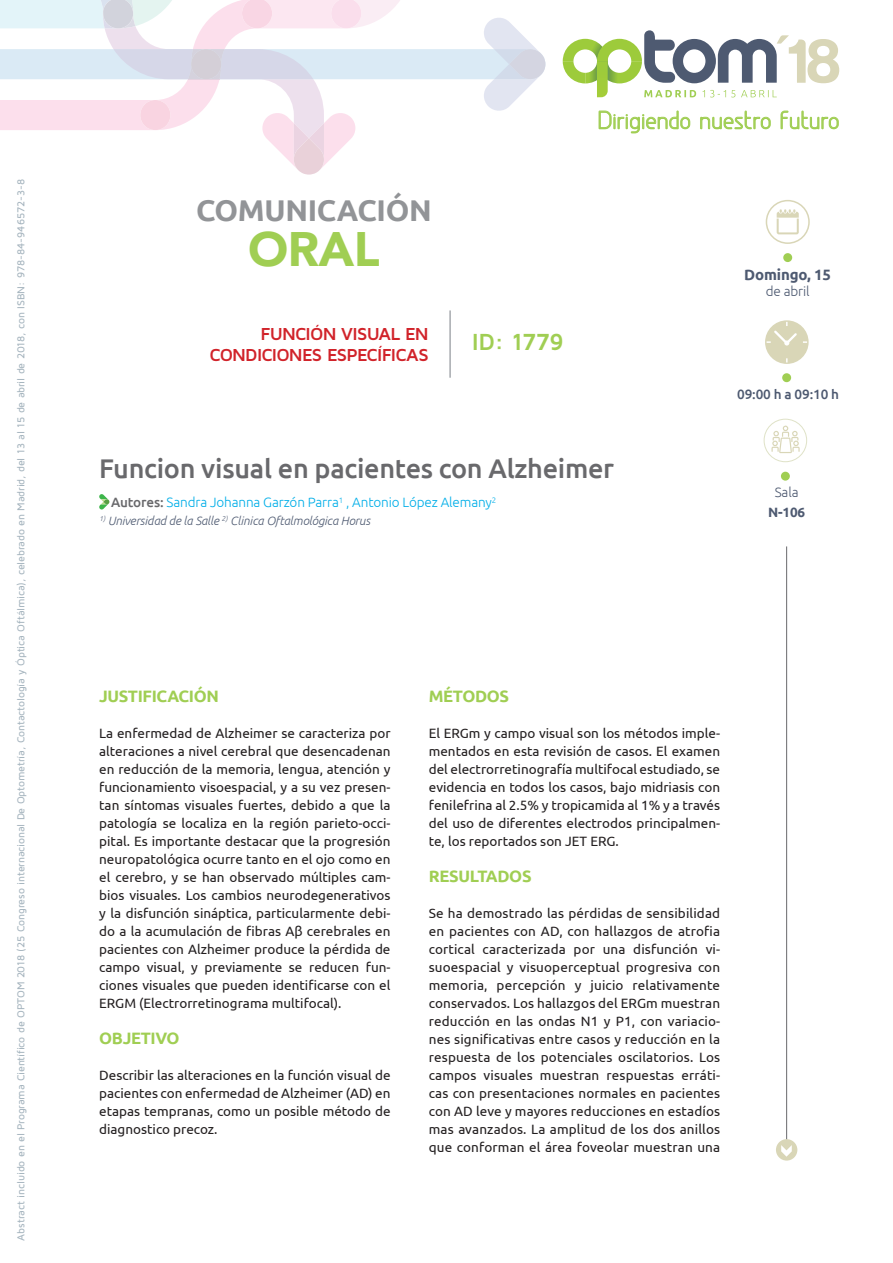
<style>
.page{position:relative;width:893px;height:1263px;background:#fff}
.page>*{position:absolute;margin:0;border:0;box-sizing:border-box;transform-origin:0 0}
.t1{font:900 48.3px "Avenir";color:#a0ce53}
.t2{font:700 30px "Ubuntu";letter-spacing:-.01em;color:#929497}
.t3{font:500 27px "Ubuntu";letter-spacing:-.01em;color:#69696c}
.t4{font:700 24.15px "Maven Pro";color:#a0ce53}
.t5{font:23.4px "Greyscale Basic";color:#a0ce53}
.t6{font:700 18px/21.6px "Maven Pro";letter-spacing:-.045em;color:#d1232a;text-align:right}
.t7{font:700 16.5px "Ubuntu";letter-spacing:-.02em;color:#a0ce53}
.t8{font:700 15px "Ubuntu";color:#4e5a71}
.t9{font:13.5px/18px "Ubuntu";color:#231f20;text-align:justify}
.t10{font:300 13.5px "Ubuntu";letter-spacing:-.01em;color:#00aee8}
.t11{font:500 13.5px "Ubuntu";letter-spacing:-.01em;color:#4e5a71}
.t12{font:300 13.5px "Ubuntu";letter-spacing:-.01em;color:#4e5a71}
.t13{font:700 13.5px "Ubuntu";color:#4e5a71}
.t14{font:italic 300 12px "Ubuntu";letter-spacing:-.01em;color:#4e5a71}
.t15{font:500 10.5px "Maven Pro";letter-spacing:-.015em;color:#a5b4be}
.s1{font-weight:500;color:#69696c}
</style>
<div class="page">
<svg style="left:563px;top:30px;width:276px;height:67px"></svg>
<svg style="left:599px;top:111px;width:91px;height:22px"></svg>
<svg style="left:700px;top:111px;width:71px;height:18px"></svg>
<svg style="left:781px;top:111px;width:58px;height:18px"></svg>
<svg style="left:0;top:0;width:545px;height:175px"></svg>
<div style="left:776px;top:1139px;width:21px;height:21px;background:#d9d6b7;border-radius:50%"></div>
<svg style="left:781px;top:1145px;width:11px;height:12px"></svg>
<div style="left:783px;top:253px;width:9px;height:9px;background:#a0ce53;border-radius:50%"></div>
<div style="left:766px;top:200px;width:44px;height:44px;border:2px solid #d9d6b7;border-radius:50%"></div>
<svg style="left:777px;top:209px;width:22px;height:25px"></svg>
<div style="left:781px;top:472px;width:9px;height:9px;background:#a0ce53;border-radius:50%"></div>
<div style="left:764px;top:419px;width:43px;height:43px;border:1px solid #dfe2c7;border-radius:50%"></div>
<svg style="left:771px;top:425px;width:29px;height:28px"></svg>
<div style="left:782px;top:373px;width:9px;height:9px;background:#a0ce53;border-radius:50%"></div>
<svg style="left:765px;top:320px;width:44px;height:44px"></svg>
<hr style="left:786px;top:546px;width:1px;height:593px;background:#69696c">
<svg style="left:99px;top:494px;width:10px;height:15px"></svg>
<hr style="left:450px;top:310px;width:1px;height:68px;background:#7a8086">
<p class="t15" style="left:14px;top:1240px;width:1063px;rotate:-90deg">Abstract incluido en el Programa Científico de OPTOM 2018 (25 Congreso internacional De Optometría, Contactología y Óptica Oftálmica), celebrado en Madrid, del 13 al 15 de abril de 2018, con ISBN: 978-84-946572-3-8</p>
<h2 class="t2" style="left:196px;top:192px;width:237px">COMUNICACIÓN</h2>
<h1 class="t1" style="left:248px;top:208px;width:133px">ORAL</h1>
<h3 class="t6" style="left:209px;top:322px;width:221px">FUNCIÓN VISUAL EN<br>CONDICIONES ESPECÍFICAS</h3>
<h3 class="t4" style="left:472px;top:327px;width:94px">ID : 1779</h3>
<h3 class="t5" style="left:597px;top:106px;width:244px">Dirigiendo nuestro futuro</h3>
<p class="t8" style="left:744px;top:265px;width:88px">DOMINGO, 15</p>
<p class="t12" style="left:766px;top:283px;width:45px">de abril</p>
<p class="t11" style="left:737px;top:385px;width:103px">09:00 h a 09:10 h</p>
<h3 class="t3" style="left:99px;top:451px;width:516px">Funcion visual en pacientes con Alzheimer</h3>
<p class="t10" style="left:111px;top:494px;width:386px"><span class="s1">Autores:</span> Sandra Johanna Garzón Parra<sup>1</sup> , Antonio López Alemany<sup>2</sup></p>
<p class="t14" style="left:99px;top:514px;width:272px"><sup>1)</sup> Universidad de la Salle <sup>2)</sup> Clinica Oftalmológica Horus</p>
<p class="t12" style="left:775px;top:484px;width:25px">Sala</p>
<p class="t13" style="left:768px;top:504px;width:39px">N-106</p>
<p class="t7" style="left:99px;top:686px;width:121px">JUSTIFICACIÓN</p>
<p class="t9" style="left:99px;top:724px;width:293px">La enfermedad de Alzheimer se caracteriza por alteraciones a nivel cerebral que desencadenan en reducción de la memoria, lengua, atención y funcionamiento visoespacial, y a su vez presen&shy;tan síntomas visuales fuertes, debido a que la patología se localiza en la región parieto-occi&shy;pital. Es importante destacar que la progresión neuropatológica ocurre tanto en el ojo como en el cerebro, y se han observado múltiples cam&shy;bios visuales. Los cambios neurodegenerativos y la disfunción sináptica, particularmente debi&shy;do a la acumulación de fibras Aβ cerebrales en pacientes con Alzheimer produce la pérdida de campo visual, y previamente se reducen fun&shy;ciones visuales que pueden identificarse con el ERGM (Electrorretinograma multifocal).</p>
<p class="t7" style="left:99px;top:1028px;width:80px">OBJETIVO</p>
<p class="t9" style="left:99px;top:1066px;width:293px">Describir las alteraciones en la función visual de pacientes con enfermedad de Alzheimer (AD) en etapas tempranas, como un posible método de diagnostico precoz.</p>
<p class="t7" style="left:429px;top:686px;width:70px">MÉTODOS</p>
<p class="t9" style="left:429px;top:724px;width:293px">El ERGm y campo visual son los métodos imple&shy;mentados en esta revisión de casos. El examen del electrorretinografía multifocal estudiado, se evidencia en todos los casos, bajo midriasis con fenilefrina al 2.5% y tropicamida al 1% y a través del uso de diferentes electrodos principalmen&shy;te, los reportados son JET ERG.</p>
<p class="t7" style="left:429px;top:866px;width:92px">RESU LTADOS</p>
<p class="t9" style="left:429px;top:904px;width:293px">Se ha demostrado las pérdidas de sensibilidad en pacientes con AD, con hallazgos de atrofia cortical caracterizada por una disfunción vi&shy;suoespacial y visuoperceptual progresiva con memoria, percepción y juicio relativamente conservados. Los hallazgos del ERGm muestran reducción en las ondas N1 y P1, con variacio&shy;nes significativas entre casos y reducción en la respuesta de los potenciales oscilatorios. Los campos visuales muestran respuestas erráti&shy;cas con presentaciones normales en pacientes con AD leve y mayores reducciones en estadíos mas avanzados. La amplitud de los dos anillos que conforman el área foveolar muestran una</p>
</div>
